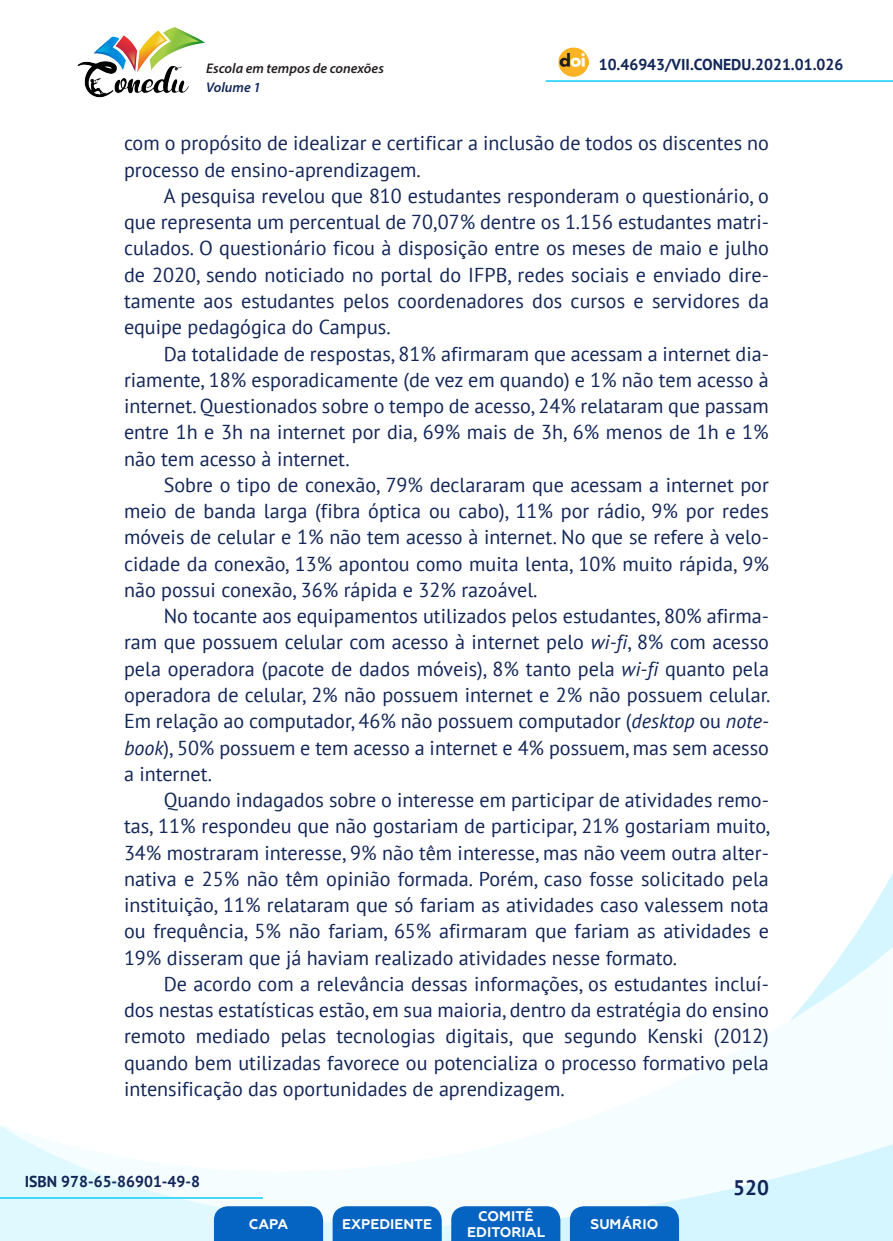
<style>
.page{position:relative;width:893px;height:1241px;background:#fff}
.page>*{position:absolute;margin:0;border:0;box-sizing:border-box;transform-origin:0 0}
.t1{font:700 21px "PT Sans";color:#112558}
._8_CORPO{font:20.12px/26.2px "PT Sans";color:#112558;text-align:justify}
.t2{font:700 15.75px "PT Sans";color:#112558}
.t3{font:700 14px/16.8px "Geometria";color:#fff;text-align:center}
.t4{font:italic 600 14px "Myriad Pro";color:#231f20}
.t5{font:italic 600 14px "Myriad Pro";color:#112558}
.s1{font-style:italic}
</style>
<div class="page">
<svg style="left:848px;top:873px;width:45px;height:73px"></svg>
<svg style="left:0;top:946px;width:893px;height:294px"></svg>
<hr style="left:0;top:1196px;width:263px;height:2px;background:#2dd4fe">
<hr style="left:546px;top:80px;width:347px;height:2px;background:#2dd4fe">
<img style="left:559px;top:47px;width:30px;height:30px">
<img style="left:77px;top:27px;width:128px;height:71px">
<svg style="left:214px;top:1205px;width:109px;height:35px;background:#126bc4"></svg>
<svg style="left:333px;top:1205px;width:109px;height:35px;background:#126bc4"></svg>
<svg style="left:451px;top:1205px;width:109px;height:35px;background:#126bc4"></svg>
<svg style="left:570px;top:1205px;width:109px;height:35px;background:#116bc4"></svg>
<p class="t4" style="left:206px;top:59px;width:179px">Escola em tempos de conexões</p>
<p class="t2" style="left:599px;top:54px;width:246px">10.46943/VII.CONEDU.2021.01.026</p>
<p class="t5" style="left:206px;top:78px;width:56px">Volume 1</p>
<p class="_8_CORPO" style="left:124px;top:130px;width:646px">com o propósito de idealizar e certificar a inclusão de todos os discentes no processo de ensino-aprendizagem.</p>
<p class="_8_CORPO" style="left:124px;top:182px;width:646px;text-indent:40px">A pesquisa revelou que 810 estudantes responderam o questionário, o que representa um percentual de 70,07% dentre os 1.156 estudantes matri&shy;culados. O questionário ficou à disposição entre os meses de maio e julho de 2020, sendo noticiado no portal do IFPB, redes sociais e enviado dire&shy;tamente aos estudantes pelos coordenadores dos cursos e servidores da equipe pedagógica do Campus.</p>
<p class="_8_CORPO" style="left:124px;top:340px;width:646px;text-indent:40px">Da totalidade de respostas, 81% afirmaram que acessam a internet dia&shy;riamente, 18% esporadicamente (de vez em quando) e 1% não tem acesso à internet. Questionados sobre o tempo de acesso, 24% relataram que passam entre 1h e 3h na internet por dia, 69% mais de 3h, 6% menos de 1h e 1% não tem acesso à internet.</p>
<p class="_8_CORPO" style="left:124px;top:471px;width:646px;text-indent:40px">Sobre o tipo de conexão, 79% declararam que acessam a internet por meio de banda larga (fibra óptica ou cabo), 11% por rádio, 9% por redes móveis de celular e 1% não tem acesso à internet. No que se refere à velo&shy;cidade da conexão, 13% apontou como muita lenta, 10% muito rápida, 9% não possui conexão, 36% rápida e 32% razoável.</p>
<p class="_8_CORPO" style="left:124px;top:602px;width:648px;text-indent:40px">No tocante aos equipamentos utilizados pelos estudantes, 80% afirma&shy;ram que possuem celular com acesso à internet pelo <span class="s1">wi-fi</span>, 8% com acesso pela operadora (pacote de dados móveis), 8% tanto pela <span class="s1">wi-fi</span> quanto pela operadora de celular, 2% não possuem internet e 2% não possuem celular.<br>Em relação ao computador, 46% não possuem computador (<span class="s1">desktop</span> ou <span class="s1">note&shy;book</span>), 50% possuem e tem acesso a internet e 4% possuem, mas sem acesso a internet.</p>
<p class="_8_CORPO" style="left:124px;top:786px;width:648px;text-indent:40px">Quando indagados sobre o interesse em participar de atividades remo&shy;tas, 11% respondeu que não gostariam de participar, 21% gostariam muito, 34% mostraram interesse, 9% não têm interesse, mas não veem outra alter&shy;nativa e 25% não têm opinião formada. Porém, caso fosse solicitado pela instituição, 11% relataram que só fariam as atividades caso valessem nota ou frequência, 5% não fariam, 65% afirmaram que fariam as atividades e 19% disseram que já haviam realizado atividades nesse formato.</p>
<p class="_8_CORPO" style="left:124px;top:970px;width:646px;text-indent:40px">De acordo com a relevância dessas informações, os estudantes incluí&shy;dos nestas estatísticas estão, em sua maioria, dentro da estratégia do ensino remoto mediado pelas tecnologias digitais, que segundo Kenski (2012) quando bem utilizadas favorece ou potencializa o processo formativo pela intensificação das oportunidades de aprendizagem.</p>
<p class="t2" style="left:25px;top:1170px;width:177px">ISBN 978-65-86901-49-8</p>
<p class="t3" style="left:249px;top:1215px;width:41px">CAPA</p>
<p class="t3" style="left:342px;top:1215px;width:92px">EXPEDIENTE</p>
<p class="t3" style="left:467px;top:1207px;width:79px">COMITÊ<br>EDITORIAL</p>
<p class="t3" style="left:590px;top:1215px;width:69px">SUMÁRIO</p>
<p class="t1" style="left:733px;top:1173px;width:37px">520</p>
</div>
